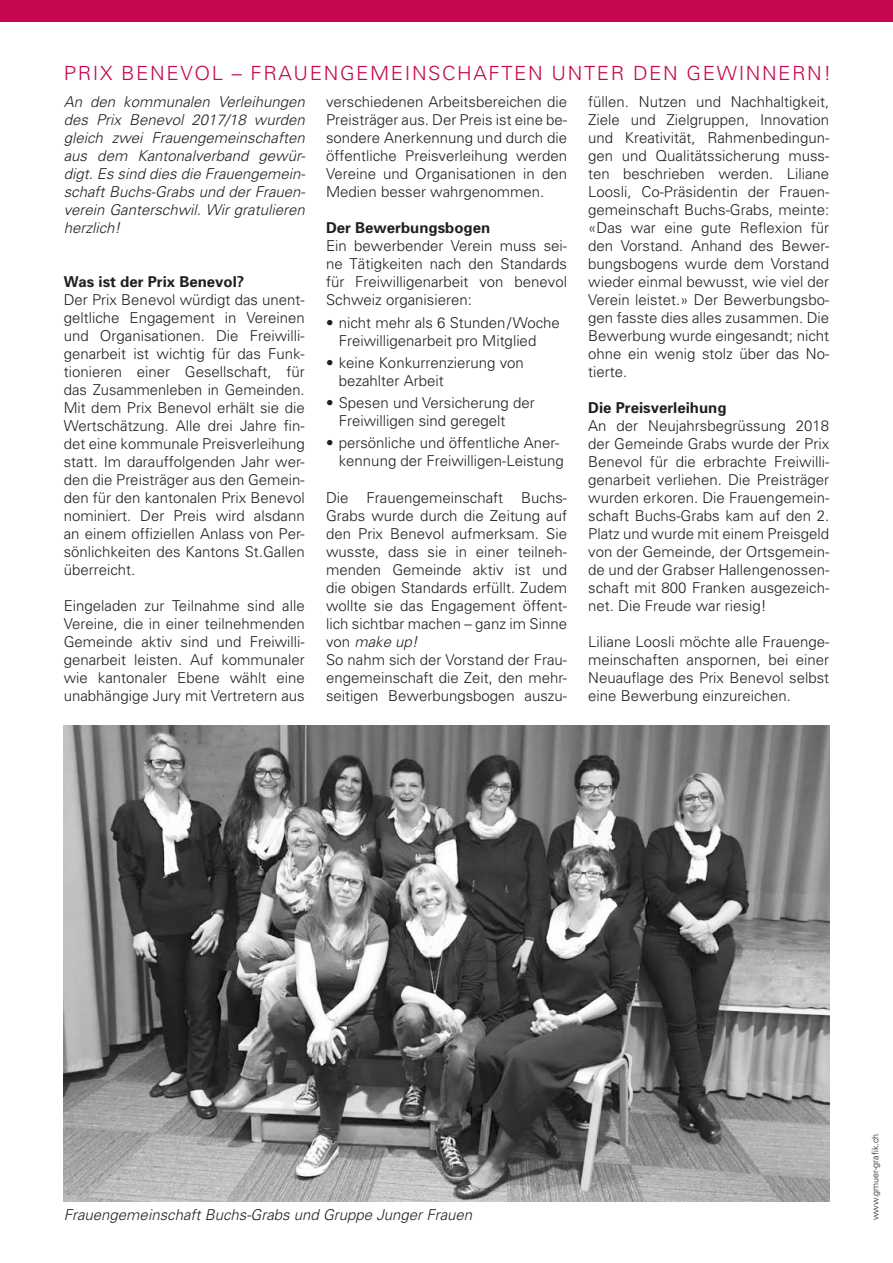
<style>
.page{position:relative;width:893px;height:1263px;background:#fff}
.page>*{position:absolute;margin:0;border:0;box-sizing:border-box;transform-origin:0 0}
.t1{font:300 19.5px "Univers";letter-spacing:.075em;color:#c50750;scale:1.04 1}
.t2{font:300 15px/18px "Univers";color:#231f20;text-align:justify}
.t3{font:italic 300 15px/18px "Univers";color:#231f20;text-align:justify}
.t4{font:700 15px "Univers";color:#231f20}
.t5{font:300 9px "Univers";color:#231f20}
.s1{font-style:italic}
</style>
<div class="page">
<div style="left:0;top:0;width:893px;height:21px;background:#c50750"></div>
<img style="left:64px;top:725px;width:765px;height:476px">
<h1 class="t1" style="left:64px;top:61px;width:740px">PRIX BENEVOL – FRAUENGEMEINSCHAFTEN UNTER DEN GEWINNERN!</h1>
<p class="t3" style="left:64px;top:93px;width:243px">An den kommunalen Verleihungen des Prix Benevol 2017/18 wurden gleich zwei Frauengemeinschaften aus dem Kantonalverband gewür&shy;digt. Es sind dies die Frauengemein&shy;schaft Buchs-Grabs und der Frauen&shy;verein Ganterschwil. Wir gratulieren herzlich!</p>
<p class="t4" style="left:64px;top:272px;width:182px">Was ist der Prix Benevol?</p>
<p class="t2" style="left:64px;top:291px;width:242px">Der Prix Benevol würdigt das unent&shy;geltliche Engagement in Vereinen und Organisationen. Die Freiwilli&shy;genarbeit ist wichtig für das Funk&shy;tionieren einer Gesellschaft, für das Zusammenleben in Gemeinden.<br>Mit dem Prix Benevol erhält sie die Wertschätzung. Alle drei Jahre fin&shy;det eine kommunale Preisverleihung statt. Im darauffolgenden Jahr wer&shy;den die Preisträger aus den Gemein&shy;den für den kantonalen Prix Benevol nominiert. Der Preis wird alsdann an einem offiziellen Anlass von Per&shy;sönlichkeiten des Kantons St.Gallen überreicht.</p>
<p class="t2" style="left:64px;top:597px;width:242px">Eingeladen zur Teilnahme sind alle Vereine, die in einer teilnehmenden Gemeinde aktiv sind und Freiwilli&shy;genarbeit leisten. Auf kommunaler wie kantonaler Ebene wählt eine unabhängige Jury mit Vertretern aus</p>
<p class="t2" style="left:326px;top:93px;width:242px">verschiedenen Arbeitsbereichen die Preisträger aus. Der Preis ist eine be&shy;sondere Anerkennung und durch die öffentliche Preisverleihung werden Vereine und Organisationen in den Medien besser wahrgenommen.</p>
<p class="t4" style="left:326px;top:218px;width:166px">Der Bewerbungsbogen</p>
<p class="t2" style="left:326px;top:237px;width:242px">Ein bewerbender Verein muss sei&shy;ne Tätigkeiten nach den Standards für Freiwilligenarbeit von benevol Schweiz organisieren:</p>
<p class="t2" style="left:339px;top:313px;width:223px;text-indent:-13px">• nicht mehr als 6 Stunden/Woche<br>Freiwilligenarbeit pro Mitglied</p>
<p class="t2" style="left:339px;top:353px;width:187px;text-indent:-13px">• keine Konkurrenzierung von bezahlter Arbeit</p>
<p class="t2" style="left:339px;top:393px;width:197px;text-indent:-13px">• Spesen und Versicherung der<br>Freiwilligen sind geregelt</p>
<p class="t2" style="left:339px;top:434px;width:227px;text-indent:-13px">• persönliche und öffentliche Aner&shy;kennung der Freiwilligen-Leistung</p>
<p class="t2" style="left:326px;top:488px;width:242px;text-align:left">Die Frauengemeinschaft Buchs-<br>Grabs wurde durch die Zeitung auf den Prix Benevol aufmerksam. Sie wusste, dass sie in einer teilneh&shy;menden Gemeinde aktiv ist und die obigen Standards erfüllt. Zudem wollte sie das Engagement öffent&shy;lich sichtbar machen – ganz im Sinne von <span class="s1">make up!<br></span>So nahm sich der Vorstand der Frau&shy;engemeinschaft die Zeit, den mehr&shy;seitigen Bewerbungsbogen auszu-</p>
<p class="t2" style="left:588px;top:93px;width:242px">füllen. Nutzen und Nachhaltigkeit, Ziele und Zielgruppen, Innovation und Kreativität, Rahmenbedingun&shy;gen und Qualitätssicherung muss&shy;ten beschrieben werden. Liliane Loosli, Co-Präsidentin der Frauen&shy;gemeinschaft Buchs-Grabs, meinte: «Das war eine gute Reflexion für den Vorstand. Anhand des Bewer&shy;bungsbogens wurde dem Vorstand wieder einmal bewusst, wie viel der Verein leistet.» Der Bewerbungsbo&shy;gen fasste dies alles zusammen. Die Bewerbung wurde eingesandt; nicht ohne ein wenig stolz über das No&shy;tierte.</p>
<p class="t4" style="left:588px;top:398px;width:140px">Die Preisverleihung</p>
<p class="t2" style="left:588px;top:417px;width:242px">An der Neujahrsbegrüssung 2018 der Gemeinde Grabs wurde der Prix Benevol für die erbrachte Freiwilli&shy;genarbeit verliehen. Die Preisträger wurden erkoren. Die Frauengemein&shy;schaft Buchs-Grabs kam auf den 2.<br>Platz und wurde mit einem Preisgeld von der Gemeinde, der Ortsgemein&shy;de und der Grabser Hallengenossen&shy;schaft mit 800 Franken ausgezeich&shy;net. Die Freude war riesig!</p>
<p class="t2" style="left:588px;top:633px;width:242px">Liliane Loosli möchte alle Frauenge&shy;meinschaften anspornen, bei einer Neuauflage des Prix Benevol selbst eine Bewerbung einzureichen.</p>
<p class="t3" style="left:64px;top:1206px;width:410px">Frauengemeinschaft Buchs-Grabs und Gruppe Junger Frauen</p>
<p class="t5" style="left:870px;top:1220px;width:88px;rotate:-90deg">www.gmuer-grafik.ch</p>
</div>
